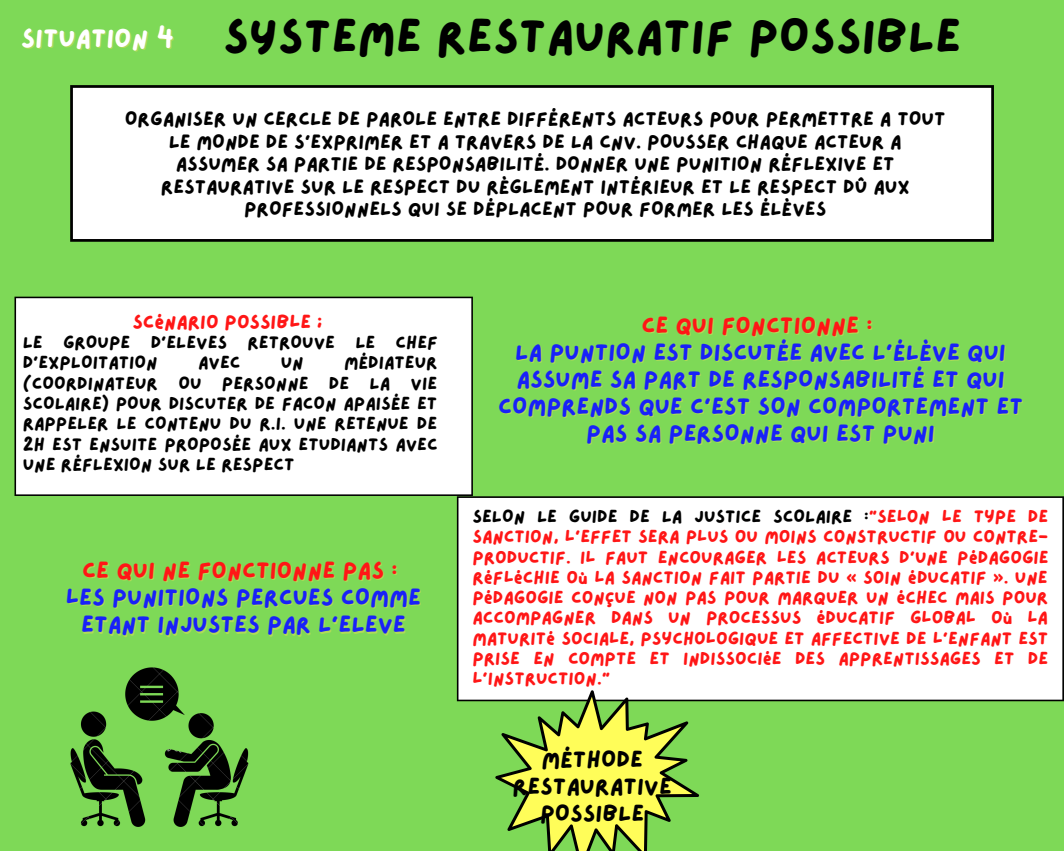
<style>
.page{position:relative;width:1064px;height:851px;background:#fff}
.page>*{position:absolute;margin:0;border:0;box-sizing:border-box;transform-origin:0 0}
.t1{font:48px "Lazydog";color:#000}
.t2{font:23.7px/27px "Lazydog";color:#1821f8;text-align:center}
.t3{font:23.7px "Lazydog";color:#ff1616}
.t4{font:23.55px/27px "Lazydog";color:#000;text-align:center}
.t5{font:19.8px/22.5px "Lazydog";color:#000;text-align:center}
.t6{font:19.5px "Lazydog";color:#ff1616}
.t7{font:18px/20.2px "Lazydog";color:#ff1616;text-align:justify}
.t8{font:18px/20.2px "Lazydog";color:#000}
.s1{font-size:26.7px;color:#fff}
.s2{color:#000}
</style>
<div class="page">
<div style="left:0;top:0;width:1063px;height:850px;background:#7ed957"></div>
<div style="left:71px;top:86px;width:921px;height:154px;background:#fff"></div>
<hr style="left:70px;top:88px;width:3px;height:151px;background:#000">
<hr style="left:990px;top:88px;width:3px;height:151px;background:#000">
<hr style="left:73px;top:239px;width:917px;height:3px;background:#000">
<hr style="left:73px;top:85px;width:917px;height:3px;background:#000">
<div style="left:15px;top:297px;width:457px;height:198px;background:#fff"></div>
<hr style="left:14px;top:298px;width:2px;height:196px;background:#000">
<hr style="left:471px;top:298px;width:2px;height:196px;background:#000">
<hr style="left:16px;top:494px;width:455px;height:2px;background:#000">
<hr style="left:16px;top:296px;width:455px;height:2px;background:#000">
<div style="left:457px;top:497px;width:605px;height:203px;background:#fff"></div>
<hr style="left:457px;top:498px;width:1px;height:201px;background:#000">
<hr style="left:1062px;top:498px;width:1px;height:201px;background:#000">
<hr style="left:458px;top:699px;width:604px;height:2px;background:#000">
<hr style="left:458px;top:496px;width:604px;height:2px;background:#000">
<img style="left:70px;top:667px;width:178px;height:159px">
<svg style="left:495px;top:690px;width:204px;height:160px"></svg>
<h1 class="t1" style="left:21px;top:13px;width:941px"><span class="s1">SITUATION 4</span> SYSTEME RESTAURATIF POSSIBLE</h1>
<p class="t5" style="left:125px;top:108px;width:822px">ORGANISER UN CERCLE DE PAROLE ENTRE DIFFÉRENTS ACTEURS POUR PERMETTRE A TOUT LE MONDE DE S'EXPRIMER ET A TRAVERS DE LA CNV. POUSSER CHAQUE ACTEUR A ASSUMER SA PARTIE DE RESPONSABILITÉ. DONNER UNE PUNITION RÉFLEXIVE ET RESTAURATIVE SUR LE RESPECT DU RÈGLEMENT INTÉRIEUR ET LE RESPECT DÛ AUX PROFESSIONNELS QUI SE DÉPLACENT POUR FORMER LES ÉLÈVES</p>
<p class="t6" style="left:132px;top:312px;width:191px">SCÉNARIO POSSIBLE ;</p>
<p class="t8" style="left:23px;top:333px;width:416px">LE GROUPE D'ELEVES RETROUVE LE CHEF<br>D'EXPLOITATION</p>
<p class="t8" style="left:23px;top:353px;width:416px;text-align:justify;text-indent:321px">MÉDIATEUR (COORDINATEUR OU PERSONNE DE LA VIE SCOLAIRE) POUR DISCUTER DE FACON APAISÉE ET RAPPELER LE CONTENU DU R.I. UNE RETENUE DE 2H EST ENSUITE PROPOSÉE AUX ETUDIANTS AVEC UNE RÉFLEXION SUR LE RESPECT</p>
<p class="t8" style="left:198px;top:353px;width:44px">AVEC</p>
<p class="t8" style="left:281px;top:353px;width:24px">UN</p>
<h2 class="t3" style="left:82px;top:559px;width:316px">CE QUI NE FONCTIONNE PAS :</h2>
<h2 class="t2" style="left:66px;top:585px;width:356px">LES PUNITIONS PERCUES COMME<br>ETANT INJUSTES PAR L'ELEVE</h2>
<h2 class="t3" style="left:641px;top:313px;width:232px">CE QUI FONCTIONNE :</h2>
<h2 class="t2" style="left:498px;top:339px;width:526px">LA PUNTION EST DISCUTÉE AVEC L'ÉLÈVE QUI ASSUME SA PART DE RESPONSABILITÉ ET QUI COMPRENDS QUE C'EST SON COMPORTEMENT ET PAS SA PERSONNE QUI EST PUNI</h2>
<p class="t7" style="left:472px;top:507px;width:577px"><span class="s2">SELON LE GUIDE DE LA JUSTICE SCOLAIRE :</span>"SELON LE TYPE DE SANCTION, L'EFFET SERA PLUS OU MOINS CONSTRUCTIF OU CONTRE-PRODUCTIF. IL FAUT ENCOURAGER LES ACTEURS D'UNE PÉDAGOGIE RÉFLÉCHIE OÙ LA SANCTION FAIT PARTIE DU « SOIN ÉDUCATIF ». UNE PÉDAGOGIE CONÇUE NON PAS POUR MARQUER UN ÉCHEC MAIS POUR ACCOMPAGNER DANS UN PROCESSUS ÉDUCATIF GLOBAL OÙ LA MATURITÉ SOCIALE, PSYCHOLOGIQUE ET AFFECTIVE DE L'ENFANT EST PRISE EN COMPTE ET INDISSOCIÉE DES APPRENTISSAGES ET DE L'INSTRUCTION."</p>
<h3 class="t4" style="left:512px;top:746px;width:161px">MÉTHODE<br>RESTAURATIVE<br>POSSIBLE</h3>
</div>
